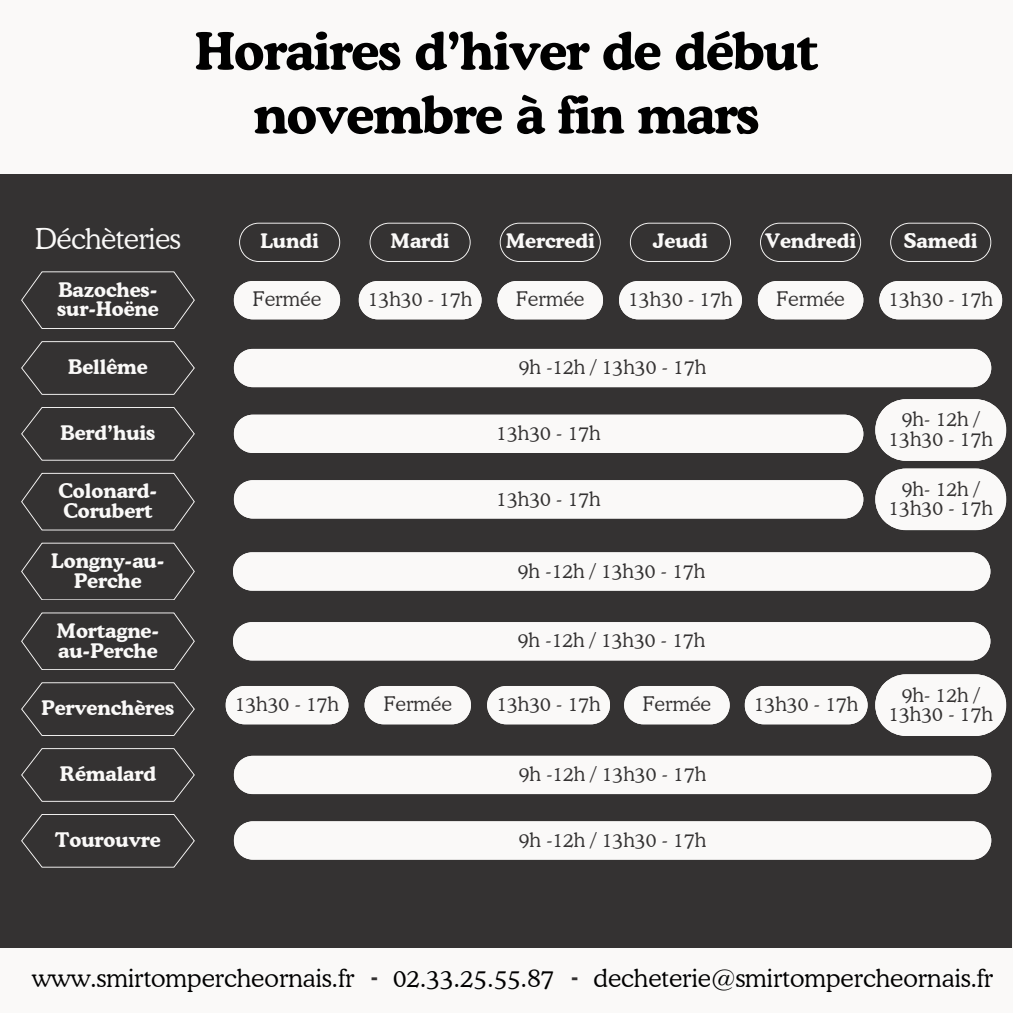
<style>
.page{position:relative;width:1013px;height:1013px;background:#fff}
.page>*{position:absolute;margin:0;border:0;box-sizing:border-box;transform-origin:0 0}
.t1{font:700 51.25px/63.8px "Cooper BT";letter-spacing:-.02em;color:#000;text-align:center}
.t2{font:300 28.75px "Cooper BT";letter-spacing:-.02em;color:#faf9f8}
.t3{font:300 25px "Cooper BT";color:#000}
.t4{font:300 20px/19.8px "Cooper BT";color:#343232;text-align:center}
.t5{font:700 20px/19.8px "Cooper BT";color:#faf9f8}
.t6{font:800 18.75px "Montserrat";color:#343232}
</style>
<div class="page">
<div style="left:0;top:0;width:1012px;height:1012px;background:#faf9f8"></div>
<div style="left:0;top:174px;width:1011px;height:773px;background:#343232"></div>
<div style="left:234px;top:349px;width:757px;height:38px;background:#faf9f8"></div>
<svg style="left:234px;top:281px;width:106px;height:38px"></svg>
<svg style="left:369px;top:223px;width:101px;height:39px"></svg>
<svg style="left:21px;top:271px;width:173px;height:57px"></svg>
<svg style="left:21px;top:341px;width:173px;height:53px"></svg>
<div style="left:234px;top:414px;width:629px;height:39px;background:#faf9f8"></div>
<svg style="left:239px;top:223px;width:101px;height:39px"></svg>
<svg style="left:499px;top:223px;width:102px;height:39px"></svg>
<svg style="left:630px;top:223px;width:101px;height:39px"></svg>
<svg style="left:760px;top:223px;width:101px;height:39px"></svg>
<svg style="left:890px;top:223px;width:101px;height:39px"></svg>
<svg style="left:21px;top:407px;width:173px;height:53px"></svg>
<svg style="left:21px;top:473px;width:173px;height:57px"></svg>
<svg style="left:21px;top:542px;width:173px;height:58px"></svg>
<svg style="left:21px;top:612px;width:173px;height:57px"></svg>
<svg style="left:21px;top:682px;width:173px;height:53px"></svg>
<svg style="left:21px;top:748px;width:173px;height:53px"></svg>
<svg style="left:21px;top:814px;width:173px;height:53px"></svg>
<svg style="left:497px;top:281px;width:106px;height:38px"></svg>
<svg style="left:358px;top:281px;width:123px;height:38px"></svg>
<svg style="left:757px;top:281px;width:106px;height:38px"></svg>
<svg style="left:619px;top:281px;width:123px;height:38px"></svg>
<svg style="left:879px;top:281px;width:123px;height:38px"></svg>
<svg style="left:875px;top:399px;width:131px;height:62px"></svg>
<div style="left:234px;top:480px;width:629px;height:38px;background:#faf9f8"></div>
<svg style="left:875px;top:468px;width:131px;height:62px"></svg>
<div style="left:233px;top:552px;width:757px;height:38px;background:#faf9f8"></div>
<div style="left:233px;top:622px;width:757px;height:38px;background:#faf9f8"></div>
<svg style="left:364px;top:686px;width:107px;height:38px"></svg>
<svg style="left:225px;top:686px;width:123px;height:38px"></svg>
<svg style="left:624px;top:686px;width:105px;height:38px"></svg>
<svg style="left:487px;top:686px;width:123px;height:38px"></svg>
<svg style="left:744px;top:686px;width:123px;height:38px"></svg>
<div style="left:234px;top:755px;width:757px;height:39px;background:#faf9f8"></div>
<div style="left:234px;top:821px;width:757px;height:38px;background:#faf9f8"></div>
<svg style="left:875px;top:674px;width:131px;height:62px"></svg>
<h2 class="t1" style="left:195px;top:19px;width:624px">Horaires d’hiver de début novembre à fin mars</h2>
<h1 class="t2" style="left:35px;top:222px;width:147px">Déchèteries</h1>
<h4 class="t5" style="left:260px;top:231px;width:60px">Lundi</h4>
<h4 class="t5" style="left:506px;top:231px;width:90px">Mercredi</h4>
<h4 class="t5" style="left:653px;top:231px;width:57px">Jeudi</h4>
<h4 class="t5" style="left:765px;top:231px;width:92px">Vendredi</h4>
<h4 class="t5" style="left:903px;top:231px;width:75px">Samedi</h4>
<h4 class="t5" style="left:390px;top:231px;width:60px">Mardi</h4>
<h4 class="t5" style="left:57px;top:279px;width:103px">Bazoches&shy;sur-Hoëne</h4>
<h4 class="t4" style="left:253px;top:289px;width:70px">Fermée</h4>
<p class="t4" style="left:368px;top:289px;width:106px">13h30 - 17h</p>
<p class="t4" style="left:516px;top:289px;width:70px">Fermée</p>
<p class="t4" style="left:628px;top:289px;width:106px">13h30 - 17h</p>
<p class="t4" style="left:776px;top:289px;width:70px">Fermée</p>
<p class="t4" style="left:888px;top:289px;width:106px">13h30 - 17h</p>
<h4 class="t5" style="left:68px;top:356px;width:81px">Bellême</h4>
<h4 class="t4" style="left:518px;top:357px;width:189px">9h -12h / 13h30 - 17h</h4>
<h4 class="t5" style="left:60px;top:422px;width:96px">Berd’huis</h4>
<h4 class="t4" style="left:496px;top:423px;width:106px">13h30 - 17h</h4>
<p class="t4" style="left:888px;top:409px;width:106px">9h- 12h /<br>13h30 - 17h</p>
<h4 class="t5" style="left:59px;top:481px;width:100px">Colonard-<br>Corubert</h4>
<h4 class="t5" style="left:51px;top:550px;width:115px;text-align:center">Longny-au-<br>Perche</h4>
<h4 class="t5" style="left:57px;top:620px;width:104px">Mortagne&shy;au-Perche</h4>
<p class="t4" style="left:496px;top:488px;width:106px">13h30 - 17h</p>
<p class="t4" style="left:888px;top:478px;width:106px">9h- 12h /<br>13h30 - 17h</p>
<p class="t4" style="left:518px;top:560px;width:189px">9h -12h / 13h30 - 17h</p>
<p class="t4" style="left:518px;top:630px;width:189px">9h -12h / 13h30 - 17h</p>
<p class="t5" style="left:42px;top:697px;width:134px">Pervenchères</p>
<p class="t4" style="left:235px;top:694px;width:106px">13h30 - 17h</p>
<p class="t4" style="left:383px;top:694px;width:70px">Fermée</p>
<p class="t4" style="left:496px;top:694px;width:106px">13h30 - 17h</p>
<p class="t4" style="left:642px;top:694px;width:70px">Fermée</p>
<p class="t4" style="left:754px;top:694px;width:106px">13h30 - 17h</p>
<p class="t4" style="left:888px;top:684px;width:106px">9h- 12h /<br>13h30 - 17h</p>
<p class="t5" style="left:60px;top:763px;width:98px">Rémalard</p>
<p class="t4" style="left:518px;top:764px;width:189px">9h -12h / 13h30 - 17h</p>
<p class="t5" style="left:55px;top:829px;width:107px">Tourouvre</p>
<p class="t4" style="left:518px;top:829px;width:189px">9h -12h / 13h30 - 17h</p>
<h3 class="t3" style="left:32px;top:962px;width:324px">www.smirtompercheornais.fr</h3>
<p class="t3" style="left:393px;top:962px;width:163px">02.33.25.55.87</p>
<h3 class="t3" style="left:593px;top:962px;width:401px">decheterie@smirtompercheornais.fr</h3>
<p class="t6" style="left:371px;top:965px;width:9px">-</p>
<p class="t6" style="left:571px;top:965px;width:9px">-</p>
</div>
